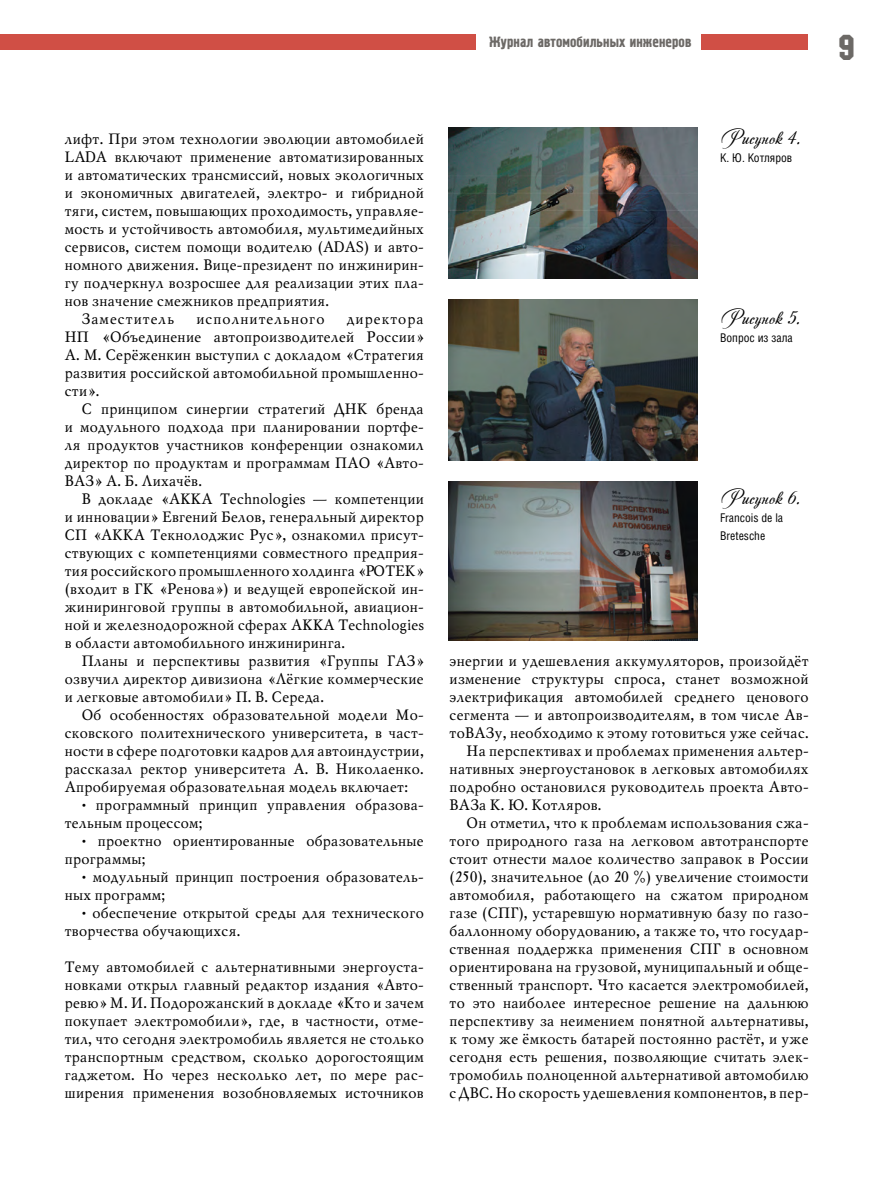
<style>
.page{position:relative;width:893px;height:1191px;background:#fff}
.page>*{position:absolute;margin:0;border:0;box-sizing:border-box;transform-origin:0 0}
.t1{font:36px "Machine C";color:#6c6966}
.t2{font:21px "Andantinoscript";color:#000}
.t3{font:15px/18px "Mysl C";color:#000;text-align:justify}
.t4{font:15px "Pollock 1 C";color:#6c6966}
.t5{font:15px "Mysl C";letter-spacing:.05em;color:#000}
.t6{font:12px/18px "Helios Cond";color:#000}
</style>
<div class="page">
<div style="left:0;top:34px;width:475px;height:16px;background:#d04f45"></div>
<div style="left:702px;top:34px;width:106px;height:16px;background:#d04f45"></div>
<img style="left:449px;top:128px;width:248px;height:150px">
<img style="left:449px;top:300px;width:248px;height:160px">
<img style="left:449px;top:482px;width:248px;height:158px">
<p class="t4" style="left:489px;top:34px;width:204px">Журнал автомобильных инженеров</p>
<h1 class="t1" style="left:838px;top:27px;width:18px">9</h1>
<p class="t3" style="left:64px;top:130px;width:361px">лифт. При этом технологии эволюции автомобилей</p>
<p class="t3" style="left:64px;top:148px;width:361px">LADA включают применение автоматизированных</p>
<p class="t3" style="left:64px;top:166px;width:361px">и автоматических трансмиссий, новых экологичных</p>
<p class="t3" style="left:64px;top:184px;width:361px">и экономичных двигателей, электро- и гибридной</p>
<p class="t3" style="left:64px;top:202px;width:361px">тяги, систем, повышающих проходимость, управляе-</p>
<p class="t3" style="left:64px;top:220px;width:361px">мость и устойчивость автомобиля, мультимедийных</p>
<p class="t3" style="left:64px;top:238px;width:361px">сервисов, систем помощи водителю (ADAS) и авто-</p>
<p class="t3" style="left:64px;top:256px;width:361px">номного движения. Вице-президент по инжинирин-</p>
<p class="t3" style="left:64px;top:274px;width:361px">гу подчеркнул возросшее для реализации этих пла-</p>
<p class="t3" style="left:64px;top:292px;width:266px">нов значение смежников предприятия.</p>
<p class="t5" style="left:81px;top:311px;width:94px">Заместитель</p>
<p class="t5" style="left:195px;top:311px;width:130px">исполнительного</p>
<p class="t3" style="left:64px;top:310px;width:361px;text-indent:282px">директора НП «Объединение автопроизводителей России» А. М. Серёженкин выступил с докладом «Стратегия развития российской автомобильной промышленно&shy;сти».</p>
<p class="t3" style="left:64px;top:400px;width:361px;text-indent:17px">С принципом синергии стратегий ДНК бренда и модульного подхода при планировании портфе&shy;ля продуктов участников конференции ознакомил директор по продуктам и программам ПАО «Авто-ВАЗ» А. Б. Лихачёв.</p>
<p class="t3" style="left:64px;top:490px;width:361px;text-indent:17px">В докладе «AKKA Technologies — компетенции и инновации» Евгений Белов, генеральный директор СП «АККА Текнолоджис Рус», ознакомил присут&shy;ствующих с компетенциями совместного предприя&shy;тия российского промышленного холдинга «РОТЕК» (входит в ГК «Ренова») и ведущей европейской ин&shy;жиниринговой группы в автомобильной, авиацион&shy;ной и железнодорожной сферах AKKA Technologies в области автомобильного инжиниринга.</p>
<p class="t3" style="left:64px;top:652px;width:361px;text-indent:17px">Планы и перспективы развития «Группы ГАЗ» озвучил директор дивизиона «Лёгкие коммерческие и легковые автомобили» П. В. Середа.</p>
<p class="t3" style="left:64px;top:706px;width:361px;text-indent:17px">Об особенностях образовательной модели Мо&shy;сковского политехнического университета, в част&shy;ности в сфере подготовки кадров для автоиндустрии, рассказал ректор университета А. В. Николаенко.<br>Апробируемая образовательная модель включает:</p>
<p class="t3" style="left:64px;top:796px;width:361px;text-indent:17px">• программный принцип управления образова&shy;тельным процессом;</p>
<p class="t3" style="left:64px;top:832px;width:361px;text-indent:17px">• проектно ориентированные образовательные программы;</p>
<p class="t3" style="left:64px;top:868px;width:361px;text-indent:17px">• модульный принцип построения образователь&shy;ных программ;</p>
<p class="t3" style="left:64px;top:904px;width:361px;text-indent:17px">• обеспечение открытой среды для технического творчества обучающихся.</p>
<p class="t3" style="left:64px;top:958px;width:361px">Тему автомобилей с альтернативными энергоуста&shy;новками открыл главный редактор издания «Авто&shy;ревю» М. И. Подорожанский в докладе «Кто и зачем покупает электромобили», где, в частности, отме&shy;тил, что сегодня электромобиль является не столько транспортным средством, сколько дорогостоящим гаджетом. Но через несколько лет, по мере рас&shy;ширения применения возобновляемых источников</p>
<h2 class="t2" style="left:720px;top:123px;width:82px">Рисунок 4.</h2>
<p class="t6" style="left:720px;top:149px;width:74px">К. Ю. Котляров</p>
<h2 class="t2" style="left:720px;top:303px;width:82px">Рисунок 5.</h2>
<p class="t6" style="left:720px;top:329px;width:74px">Вопрос из зала</p>
<h2 class="t2" style="left:720px;top:483px;width:82px">Рисунок 6.</h2>
<p class="t6" style="left:720px;top:509px;width:65px">Francois de la<br>Bretesche</p>
<p class="t3" style="left:449px;top:652px;width:361px">энергии и удешевления аккумуляторов, произойдёт</p>
<p class="t3" style="left:449px;top:670px;width:361px">изменение структуры спроса, станет возможной</p>
<p class="t3" style="left:449px;top:688px;width:361px">электрификация автомобилей среднего ценового</p>
<p class="t3" style="left:449px;top:706px;width:361px">сегмента — и автопроизводителям, в том числе Ав-</p>
<p class="t3" style="left:449px;top:724px;width:361px">тоВАЗу, необходимо к этому готовиться уже сейчас.</p>
<p class="t3" style="left:466px;top:742px;width:344px">На перспективах и проблемах применения альтер-</p>
<p class="t3" style="left:449px;top:760px;width:361px">нативных энергоустановок в легковых автомобилях</p>
<p class="t3" style="left:449px;top:778px;width:361px">подробно остановился руководитель проекта Авто-</p>
<p class="t3" style="left:449px;top:796px;width:154px">ВАЗа К. Ю. Котляров.</p>
<p class="t3" style="left:466px;top:814px;width:344px">Он отметил, что к проблемам использования сжа-</p>
<p class="t3" style="left:449px;top:832px;width:361px">того природного газа на легковом автотранспорте</p>
<p class="t3" style="left:449px;top:850px;width:361px">стоит отнести малое количество заправок в России</p>
<p class="t3" style="left:449px;top:868px;width:361px">(250), значительное (до 20 %) увеличение стоимости</p>
<p class="t3" style="left:449px;top:886px;width:361px">автомобиля, работающего на сжатом природном</p>
<p class="t3" style="left:449px;top:904px;width:361px">газе (СПГ), устаревшую нормативную базу по газо-</p>
<p class="t3" style="left:449px;top:922px;width:361px">баллонному оборудованию, а также то, что государ-</p>
<p class="t3" style="left:449px;top:940px;width:361px">ственная поддержка применения СПГ в основном</p>
<p class="t3" style="left:449px;top:958px;width:361px">ориентирована на грузовой, муниципальный и обще-</p>
<p class="t3" style="left:449px;top:976px;width:361px">ственный транспорт. Что касается электромобилей,</p>
<p class="t3" style="left:449px;top:994px;width:361px">то это наиболее интересное решение на дальнюю</p>
<p class="t3" style="left:449px;top:1012px;width:361px">перспективу за неимением понятной альтернативы,</p>
<p class="t3" style="left:449px;top:1030px;width:361px">к тому же ёмкость батарей постоянно растёт, и уже</p>
<p class="t3" style="left:449px;top:1048px;width:361px">сегодня есть решения, позволяющие считать элек-</p>
<p class="t3" style="left:449px;top:1066px;width:361px">тромобиль полноценной альтернативой автомобилю</p>
<p class="t3" style="left:449px;top:1084px;width:361px">с ДВС. Но скорость удешевления компонентов, в пер-</p>
</div>
